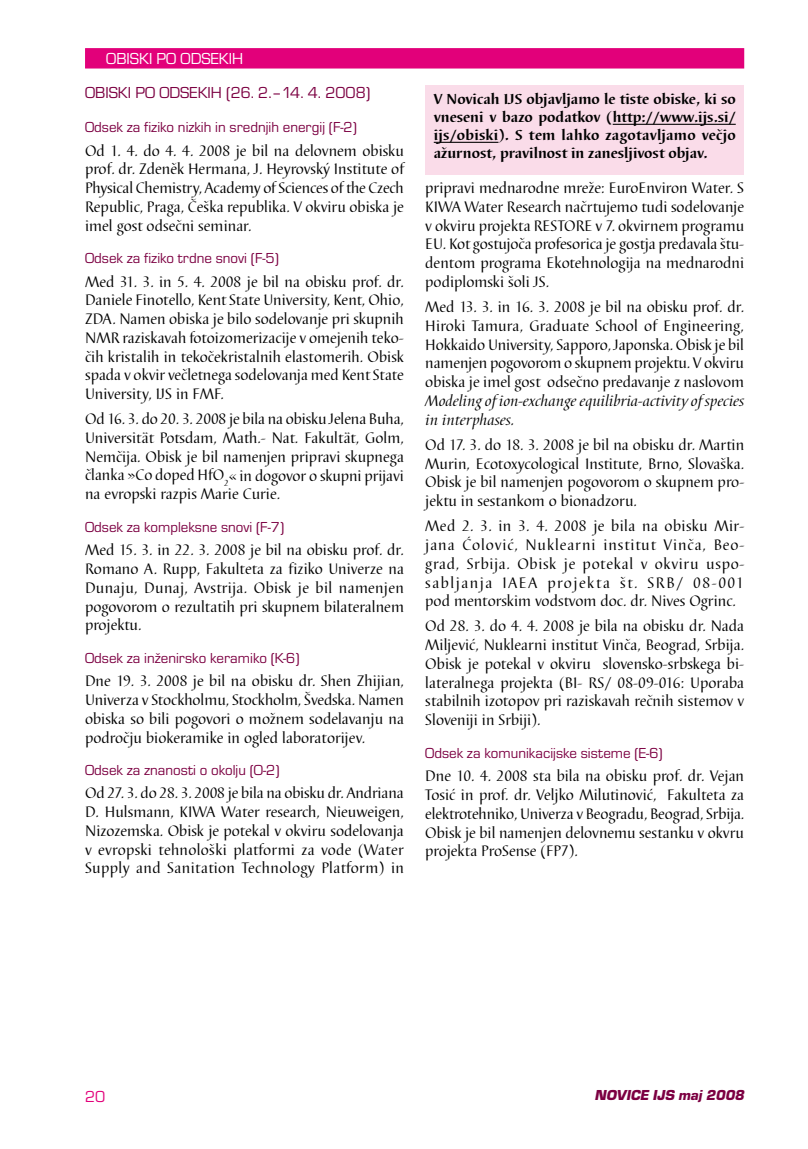
<style>
.page{position:relative;width:808px;height:1149px;background:#fff}
.page>*{position:absolute;margin:0;border:0;box-sizing:border-box;transform-origin:0 0}
.t1{font:16.5px "Eurostile TEE";color:#7c0042}
.t2{font:16.5px "Eurostile TEE";color:#fff}
.t3{font:16.5px "Eurostile TEE";color:#e2007a}
.t4{font:15.75px/18.8px "Barbedor TEE";color:#000;text-align:justify}
.t5{font:italic 15.75px/18.8px "Barbedor TEE";color:#000}
.t6{font:15px "Eurostile TEE";color:#7c0042}
.t7{font:700 15px/18px "Barbedor TEE";color:#000;text-align:justify}
.t8{font:italic 15px "Eurostile TEE Blac";color:#7c0042}
</style>
<div class="page">
<div style="left:85px;top:48px;width:659px;height:20px;background:#e2007a;border:2px solid #e2007a"></div>
<div style="left:425px;top:85px;width:319px;height:89px;background:#fadce9"></div>
<hr style="left:613px;top:124px;width:123px;height:1px;background:#000">
<hr style="left:434px;top:142px;width:64px;height:1px;background:#000">
<p class="t2" style="left:106px;top:50px;width:138px">OBISKI PO ODSEKIH</p>
<p class="t1" style="left:85px;top:83px;width:287px">OBISKI PO ODSEKIH (26. 2.–14. 4. 2008)</p>
<p class="t6" style="left:85px;top:119px;width:273px">Odsek za fiziko nizkih in srednjih energij (F-2)</p>
<p class="t4" style="left:85px;top:141px;width:320px">Od 1. 4. do 4. 4. 2008 je bil na delovnem obisku prof. dr. Zdeněk Hermana, J. Heyrovský Institute of Physical Chemistry, Academy of Sciences of the Czech Republic, Praga, Češka republika. V okviru obiska je imel gost odsečni seminar.</p>
<p class="t6" style="left:85px;top:250px;width:195px">Odsek za fiziko trdne snovi (F-5)</p>
<p class="t4" style="left:85px;top:272px;width:320px">Med 31. 3. in 5. 4. 2008 je bil na obisku prof. dr.<br>Daniele Finotello, Kent State University, Kent, Ohio, ZDA. Namen obiska je bilo sodelovanje pri skupnih NMR raziskavah fotoizomerizacije v omejenih teko&shy;čih kristalih in tekočekristalnih elastomerih. Obisk spada v okvir večletnega sodelovanja med Kent State University, IJS in FMF.</p>
<p class="t4" style="left:85px;top:410px;width:320px">Od 16. 3. do 20. 3. 2008 je bila na obisku Jelena Buha, Universität Potsdam, Math.- Nat. Fakultät, Golm, Nemčija. Obisk je bil namenjen pripravi skupnega članka »Co doped HfO<sub>2</sub>« in dogovor o skupni prijavi na evropski razpis Marie Curie.</p>
<p class="t6" style="left:85px;top:519px;width:201px">Odsek za kompleksne snovi (F-7)</p>
<p class="t4" style="left:85px;top:541px;width:320px">Med 15. 3. in 22. 3. 2008 je bil na obisku prof. dr.<br>Romano A. Rupp, Fakulteta za fiziko Univerze na Dunaju, Dunaj, Avstrija. Obisk je bil namenjen pogovorom o rezultatih pri skupnem bilateralnem projektu.</p>
<p class="t6" style="left:85px;top:650px;width:216px">Odsek za inženirsko keramiko (K-6)</p>
<p class="t4" style="left:85px;top:671px;width:320px">Dne 19. 3. 2008 je bil na obisku dr. Shen Zhijian, Univerza v Stockholmu, Stockholm, Švedska. Namen obiska so bili pogovori o možnem sodelavanju na področju biokeramike in ogled laboratorijev.</p>
<p class="t6" style="left:85px;top:762px;width:196px">Odsek za znanosti o okolju (O-2)</p>
<p class="t4" style="left:85px;top:784px;width:321px">Od 27. 3. do 28. 3. 2008 je bila na obisku dr. Andriana D. Hulsmann, KIWA Water research, Nieuweigen, Nizozemska. Obisk je potekal v okviru sodelovanja v evropski tehnološki platformi za vode (Water Supply and Sanitation Technology Platform) in</p>
<p class="t7" style="left:434px;top:91px;width:304px">V Novicah IJS objavljamo le tiste obiske, ki so vneseni v bazo podatkov (http://www.ijs.si/ ijs/obiski). S tem lahko zagotavljamo večjo ažurnost, pravilnost in zanesljivost objav.</p>
<p class="t4" style="left:425px;top:179px;width:320px">pripravi mednarodne mreže: EuroEnviron Water. S KIWA Water Research načrtujemo tudi sodelovanje v okviru projekta RESTORE v 7. okvirnem programu EU. Kot gostujoča profesorica je gostja predavala štu&shy;dentom programa Ekotehnologija na mednarodni podiplomski šoli JS.</p>
<p class="t4" style="left:425px;top:298px;width:320px">Med 13. 3. in 16. 3. 2008 je bil na obisku prof. dr.<br>Hiroki Tamura, Graduate School of Engineering, Hokkaido University, Sapporo, Japonska. Obisk je bil namenjen pogovorom o skupnem projektu. V okviru obiska je imel gost odsečno predavanje z naslovom</p>
<p class="t5" style="left:425px;top:391px;width:320px">Modeling of ion-exchange equilibria-activity of species in interphases.</p>
<p class="t4" style="left:425px;top:435px;width:320px">Od 17. 3. do 18. 3. 2008 je bil na obisku dr. Martin Murin, Ecotoxycological Institute, Brno, Slovaška.<br>Obisk je bil namenjen pogovorom o skupnem pro&shy;jektu in sestankom o bionadzoru.</p>
<p class="t4" style="left:425px;top:517px;width:321px">Med 2. 3. in 3. 4. 2008 je bila na obisku Mir&shy;jana Ćolović, Nuklearni institut Vinča, Beo&shy;grad, Srbija. Obisk je potekal v okviru uspo&shy;sabljanja IAEA projekta št. SRB/ 08-001 pod mentorskim vodstvom doc. dr. Nives Ogrinc.</p>
<p class="t4" style="left:425px;top:617px;width:320px">Od 28. 3. do 4. 4. 2008 je bila na obisku dr. Nada Miljević, Nuklearni institut Vinča, Beograd, Srbija.<br>Obisk je potekal v okviru slovensko-srbskega bi&shy;lateralnega projekta (BI- RS/ 08-09-016: Uporaba stabilnih izotopov pri raziskavah rečnih sistemov v Sloveniji in Srbiji).</p>
<p class="t6" style="left:425px;top:745px;width:239px">Odsek za komunikacijske sisteme (E-6)</p>
<p class="t4" style="left:425px;top:767px;width:321px">Dne 10. 4. 2008 sta bila na obisku prof. dr. Vejan Tosić in prof. dr. Veljko Milutinović, Fakulteta za elektrotehniko, Univerza v Beogradu, Beograd, Srbija.<br>Obisk je bil namenjen delovnemu sestanku v okvru projekta ProSense (FP7).</p>
<p class="t3" style="left:85px;top:1087px;width:22px">20</p>
<p class="t8" style="left:594px;top:1085px;width:154px">NOVICE IJS maj2008</p>
</div>
